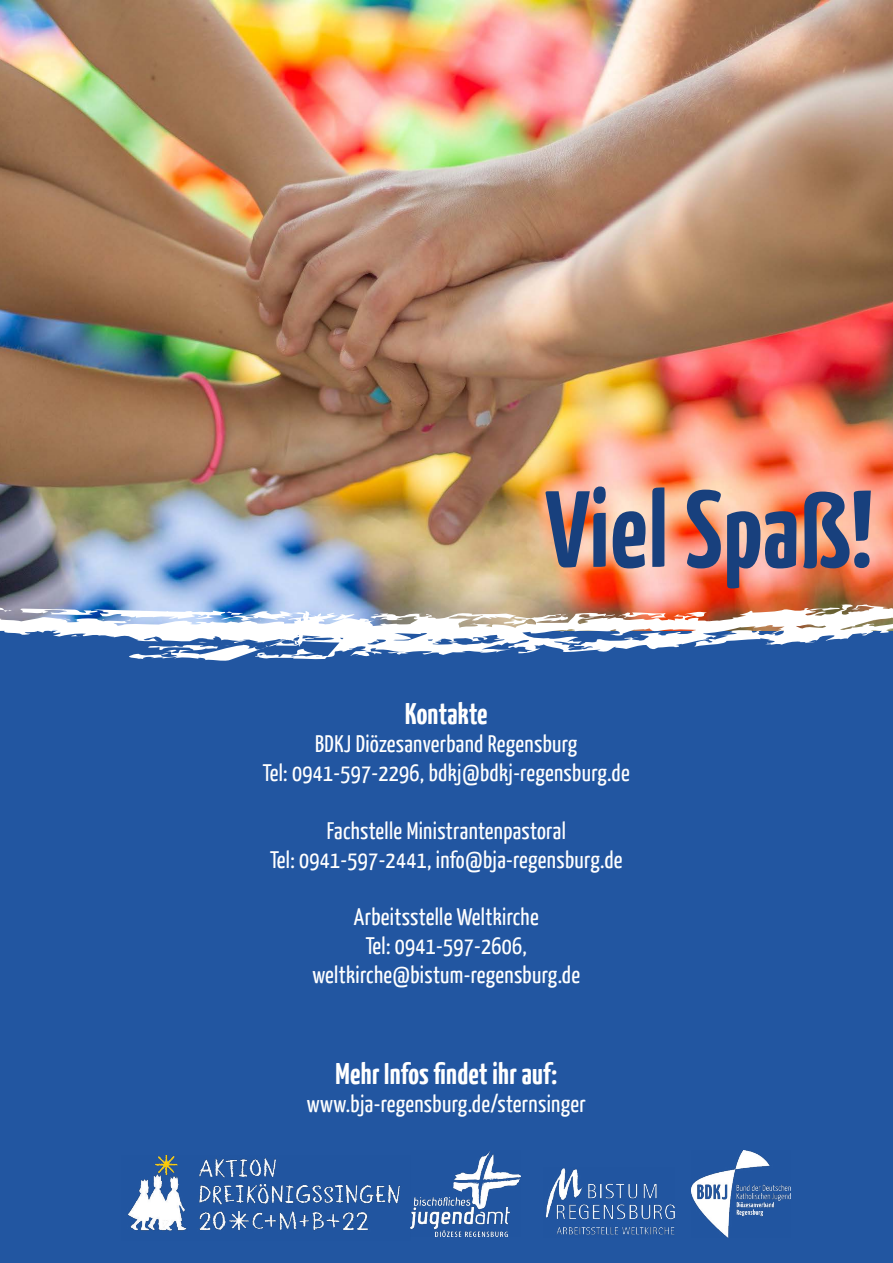
<style>
.page{position:relative;width:893px;height:1263px;background:#fff}
.page>*{position:absolute;margin:0;border:0;box-sizing:border-box;transform-origin:0 0}
.t1{font:700 108px "BDKJ";color:#18407d}
.t2{font:700 30px "BDKJ";color:#fff}
.t3{font:24px/28.8px "BDKJ";color:#fff;text-align:center}
</style>
<div class="page">
<img style="left:0;top:0;width:893px;height:604px">
<div style="left:0;top:631px;width:893px;height:632px;background:#2256a1"></div>
<img style="left:0;top:604px;width:893px;height:57px">
<img style="left:127px;top:1155px;width:273px;height:76px">
<img style="left:546px;top:1168px;width:128px;height:67px">
<img style="left:691px;top:1151px;width:99px;height:86px">
<img style="left:410px;top:1151px;width:111px;height:85px">
<h1 class="t1" style="left:545px;top:458px;width:330px">Viel Spaß!</h1>
<p class="t2" style="left:405px;top:693px;width:84px">Kontakte</p>
<p class="t3" style="left:263px;top:729px;width:369px">BDKJ Diözesanverband Regensburg<br>Tel: 0941-597-2296, bdkj@bdkj-regensburg.de</p>
<p class="t3" style="left:270px;top:815px;width:354px">Fachstelle Ministrantenpastoral<br>Tel: 0941-597-2441, info@bja-regensburg.de</p>
<p class="t3" style="left:312px;top:901px;width:270px">Arbeitsstelle Weltkirche<br>Tel: 0941-597-2606, weltkirche@bistum-regensburg.de</p>
<p class="t2" style="left:336px;top:1053px;width:223px">Mehr Infos findet ihr auf:</p>
<p class="t3" style="left:307px;top:1089px;width:281px">www.bja-regensburg.de/sternsinger</p>
</div>
